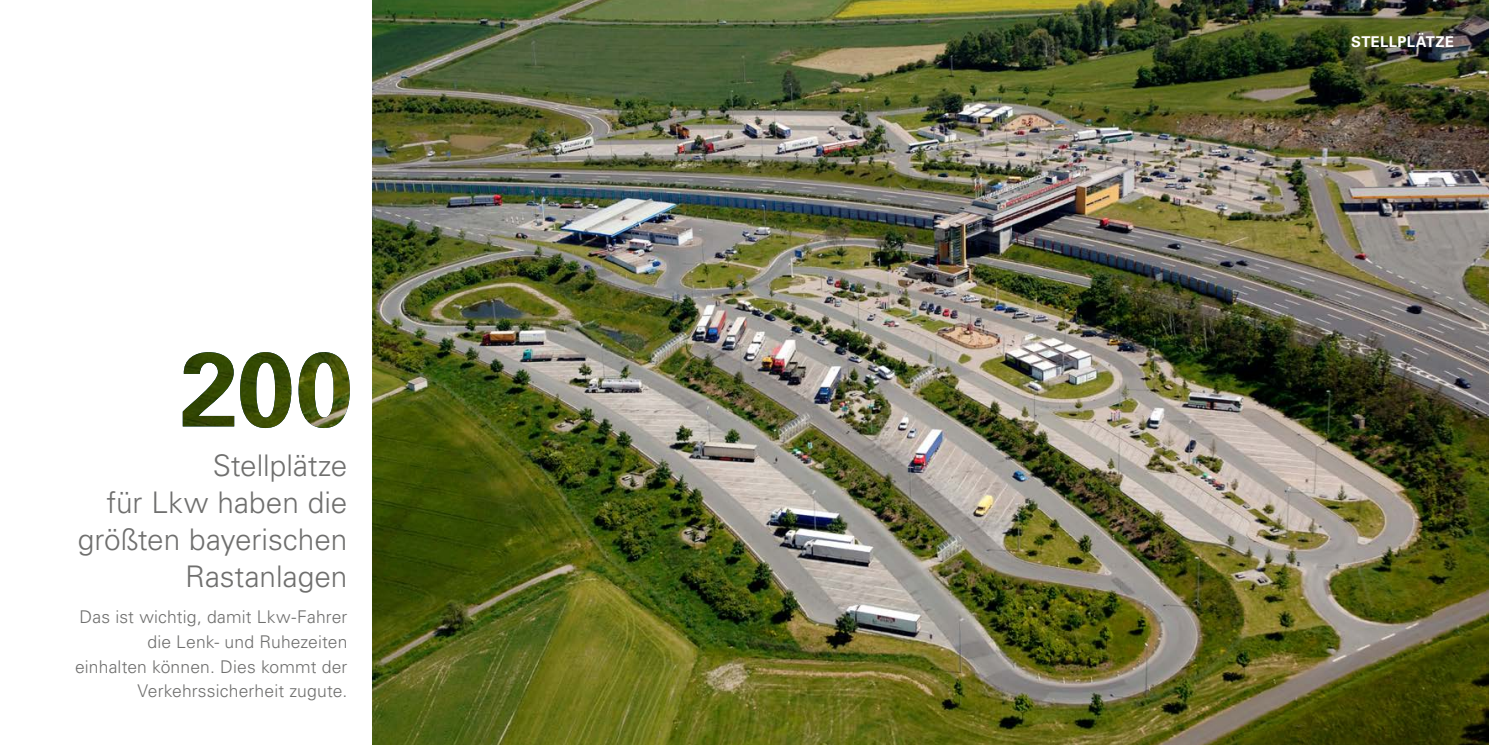
<style>
.page{position:relative;width:1489px;height:745px;background:#fff}
.page>*{position:absolute;margin:0;border:0;box-sizing:border-box;transform-origin:0 0}
.Headline_70k_links{font:300 29.75px/36.8px "Univers";color:#6f6f6e;text-align:right}
.Copy_70_k_links{font:300 17.5px/24.5px "Univers";letter-spacing:.01em;color:#6f6f6e;text-align:right}
.t1{font:700 14.88px "Univers";letter-spacing:.025em;color:#fff}
.s1{color:#fff}
</style>
<div class="page">
<img style="left:372px;top:0;width:1116px;height:744px">
<img style="left:183px;top:352px;width:167px;height:76px">
<p class="Headline_70k_links" style="left:78px;top:446px;width:271px"><span class="s1">200</span> Stellplätze<br>für Lkw haben die größten bayerischen<br>Rastanlagen</p>
<p class="Copy_70_k_links" style="left:75px;top:604px;width:274px">Das ist wichtig, damit Lkw-Fahrer die Lenk- und Ruhezeiten einhalten können. Dies kommt der<br>Verkehrssicherheit zugute.</p>
<p class="t1" style="left:1350px;top:32px;width:105px">STELLPLÄTZE</p>
</div>
